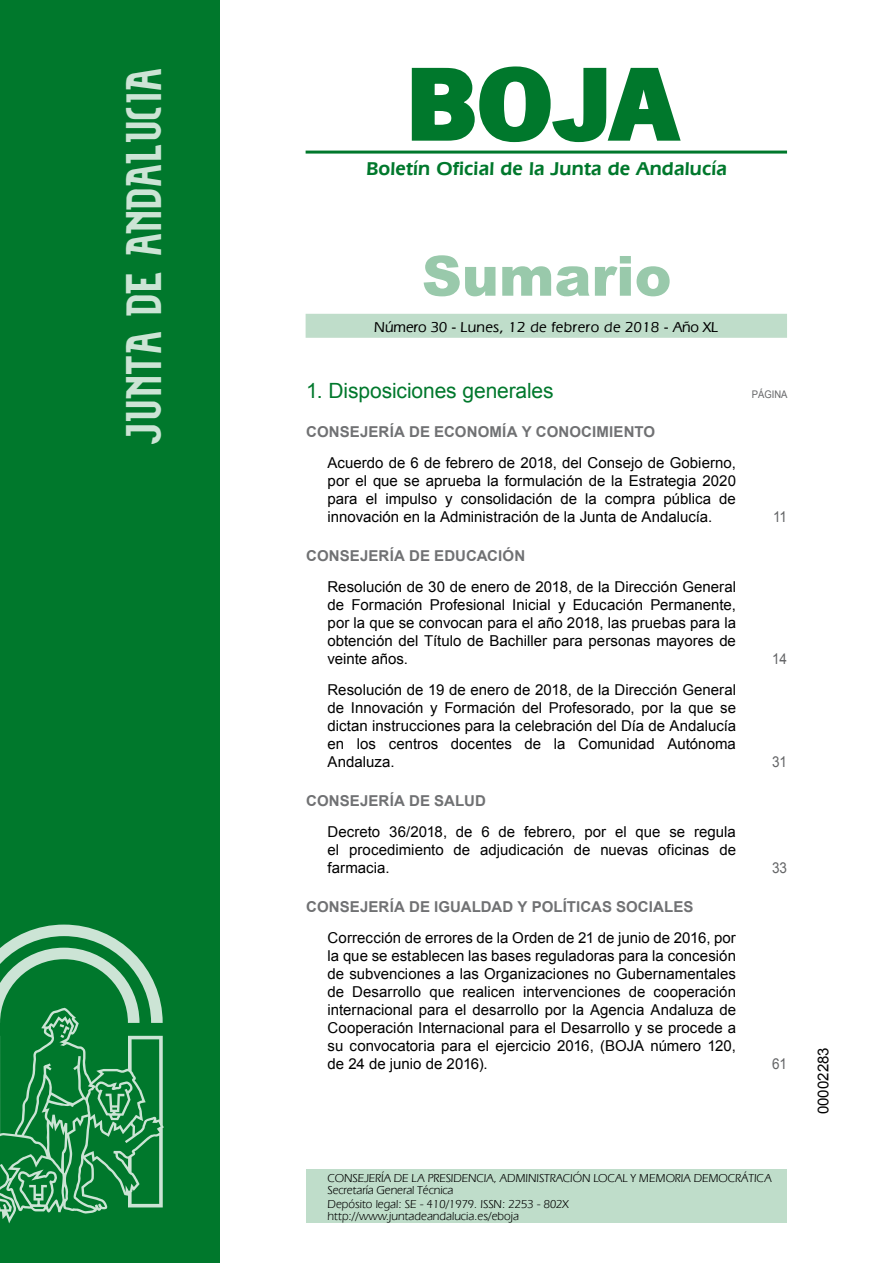
<style>
.page{position:relative;width:893px;height:1263px;background:#fff}
.page>*{position:absolute;margin:0;border:0;box-sizing:border-box;transform-origin:0 0}
.t1{font:700 105px "News Got T";color:#00782c;scale:1.14 1}
.t2{font:900 55.5px "Arial";color:#99c9ab}
.t3{font:27px "Alfabeto Andaluz Nuevo";color:#cce4d5}
.t4{font:21px "Arial";letter-spacing:-.005em;color:#00782c}
.t5{font:600 19.5px "Eras IT Cby BT";letter-spacing:.01em;color:#00782c}
.t6{font:15px/18px "Arial";color:#000;text-align:justify}
.t7{font:700 15px "Arial";letter-spacing:.01em;color:#707173}
.t8{font:500 15px "Eras IT Cby BT";letter-spacing:.025em;color:#000}
.t9{font:15px "Arial";color:#646567;scale:.9 1}
.t10{font:12px/12px "Eras IT Cby BT";letter-spacing:-.01em;color:#000}
.t11{font:10.5px "Arial";color:#646567;scale:.9 1}
</style>
<div class="page">
<hr style="left:305px;top:151px;width:482px;height:3px;background:#00782c">
<div style="left:305px;top:314px;width:482px;height:24px;background:#bfddca"></div>
<div style="left:0;top:0;width:219px;height:1263px;background:#00782c"></div>
<svg style="left:0;top:925px;width:164px;height:298px"></svg>
<svg style="left:411px;top:66px;width:270px;height:77px"></svg>
<div style="left:306px;top:1169px;width:481px;height:54px;background:#bfddca"></div>
<h3 class="t3" style="left:136px;top:446px;width:379px;rotate:-90deg">JUNTA DE ANDALUCIA</h3>
<h1 class="t1" style="left:405px;top:42px;width:240px">BOJA</h1>
<h3 class="t5" style="left:366px;top:157px;width:362px">Boletín Oficial de la Junta de Andalucía</h3>
<h2 class="t2" style="left:422px;top:236px;width:251px">Sumario</h2>
<p class="t8" style="left:374px;top:317px;width:345px">Número 30 - Lunes, 12 de febrero de 2018 - Año XL</p>
<h3 class="t4" style="left:306px;top:377px;width:249px">1. Disposiciones generales</h3>
<p class="t11" style="left:751px;top:388px;width:41px">PÁGINA</p>
<p class="t7" style="left:306px;top:422px;width:350px">CONSEJERÍA DE ECONOMÍA Y CONOCIMIENTO</p>
<p class="t6" style="left:327px;top:454px;width:410px">Acuerdo de 6 de febrero de 2018, del Consejo de Gobierno, por el que se aprueba la formulación de la Estrategia 2020 para el impulso y consolidación de la compra pública de innovación en la Administración de la Junta de Andalucía.</p>
<p class="t9" style="left:773px;top:507px;width:17px">11</p>
<p class="t7" style="left:306px;top:546px;width:220px">CONSEJERÍA DE EDUCACIÓN</p>
<p class="t6" style="left:327px;top:578px;width:410px">Resolución de 30 de enero de 2018, de la Dirección General de Formación Profesional Inicial y Educación Permanente, por la que se convocan para el año 2018, las pruebas para la obtención del Título de Bachiller para personas mayores de veinte años.</p>
<p class="t6" style="left:327px;top:681px;width:410px">Resolución de 19 de enero de 2018, de la Dirección General de Innovación y Formación del Profesorado, por la que se dictan instrucciones para la celebración del Día de Andalucía en los centros docentes de la Comunidad Autónoma Andaluza.</p>
<p class="t7" style="left:306px;top:791px;width:181px">CONSEJERÍA DE SALUD</p>
<p class="t6" style="left:327px;top:823px;width:410px">Decreto 36/2018, de 6 de febrero, por el que se regula el procedimiento de adjudicación de nuevas oficinas de farmacia.</p>
<p class="t7" style="left:306px;top:897px;width:388px">CONSEJERÍA DE IGUALDAD Y POLÍTICAS SOCIALES</p>
<p class="t6" style="left:327px;top:929px;width:410px">Corrección de errores de la Orden de 21 de junio de 2016, por la que se establecen las bases reguladoras para la concesión de subvenciones a las Organizaciones no Gubernamentales de Desarrollo que realicen intervenciones de cooperación internacional para el desarrollo por la Agencia Andaluza de Cooperación Internacional para el Desarrollo y se procede a su convocatoria para el ejercicio 2016, (BOJA número 120, de 24 de junio de 2016).</p>
<p class="t9" style="left:772px;top:649px;width:18px">14</p>
<p class="t9" style="left:772px;top:752px;width:18px">31</p>
<p class="t9" style="left:772px;top:858px;width:18px">33</p>
<p class="t9" style="left:772px;top:1054px;width:18px">61</p>
<p class="t6" style="left:814px;top:1114px;width:68px;rotate:-90deg">00002283</p>
<p class="t10" style="left:327px;top:1171px;width:445px">CONSEJERÍA DE LA PRESIDENCIA, ADMINISTRACIÓN LOCAL Y MEMORIA DEMOCRÁTICA<br>Secretaría General Técnica</p>
<p class="t10" style="left:327px;top:1198px;width:243px">Depósito legal: SE - 410/1979. ISSN: 2253 - 802X http://www.juntadeandalucia.es/eboja</p>
</div>
